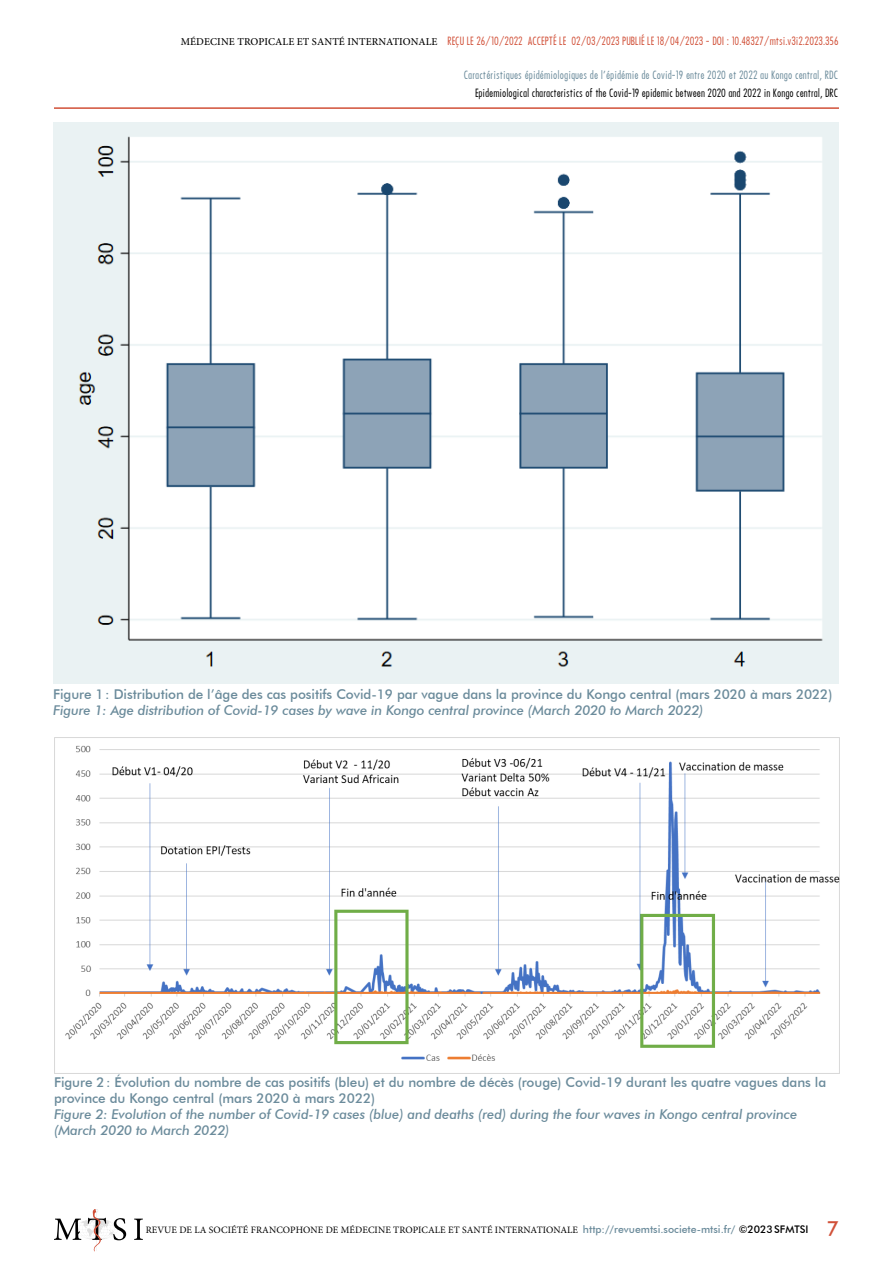
<style>
.page{position:relative;width:893px;height:1263px;background:#fff}
.page>*{position:absolute;margin:0;border:0;box-sizing:border-box;transform-origin:0 0}
.t1{font:500 13.5px/16.2px "Futura BT";letter-spacing:-.005em;color:#6b8b9b}
.t2{font:italic 500 13.5px/16.2px "Futura BT";letter-spacing:-.005em;color:#6b8b9b}
.t3{font:500 10.5px "Futura Cond";color:#d15038}
.t4{font:500 10.5px "Futura Cond";letter-spacing:.01em;color:#6b8b9b}
.t5{font:500 10.5px "Futura Cond";color:#000}
.t6{font:9.75px "Minion Pro";letter-spacing:.01em;color:#000}
.s1{font-family:"Minion Pro";color:#000}
.s2{font-family:"Futura BT";font-weight:500;font-size:10.5px;color:#6b8b9b}
.s3{font-family:"Futura BT";font-weight:500;font-size:10.5px}
.s4{font-family:"Futura BT";font-weight:500;font-size:21px;color:#d15038}
</style>
<div class="page">
<hr style="left:54px;top:107px;width:785px;height:2px;background:#d15038">
<svg style="left:134px;top:1218px;width:9px;height:22px"></svg>
<svg style="left:54px;top:1209px;width:72px;height:43px"></svg>
<img style="left:55px;top:737px;width:785px;height:336px">
<img style="left:54px;top:122px;width:785px;height:561px">
<p class="t3" style="left:181px;top:34px;width:659px"><span class="s1">MÉDECINE TROPICALE ET SANTÉ INTERNATIONALE</span> REÇU LE 26/10/2022 ACCEPTÉ LE 02/03/2023 PUBLIÉ LE 18/04/2023 - DOI : 10.48327/mtsi.v3i2.2023.356</p>
<p class="t4" style="left:464px;top:68px;width:376px">Caractéristiques épidémiologiques de l’épidémie de Covid-19 entre 2020 et 2022 au Kongo central, RDC</p>
<p class="t5" style="left:475px;top:86px;width:365px">Epidemiological characteristics of the Covid-19 epidemic between 2020 and 2022 in Kongo central, DRC</p>
<p class="t1" style="left:53px;top:686px;width:781px">Figure 1: Distribution de l’âge des cas positifs Covid-19 par vague dans la province du Kongo central (mars 2020 à mars 2022)</p>
<p class="t2" style="left:53px;top:702px;width:652px">Figure 1: Age distribution of Covid-19 cases by wave in Kongo central province (March 2020 to March 2022)</p>
<p class="t1" style="left:54px;top:1074px;width:774px">Figure 2: Évolution du nombre de cas positifs (bleu) et du nombre de décès (rouge) Covid-19 durant les quatre vagues dans la province du Kongo central (mars 2020 à mars 2022)</p>
<p class="t2" style="left:54px;top:1106px;width:745px">Figure 2: Evolution of the number of Covid-19 cases (blue) and deaths (red) during the four waves in Kongo central province (March 2020 to March 2022)</p>
<p class="t6" style="left:146px;top:1223px;width:695px">REVUE DE LA SOCIÉTÉ FRANCOPHONE DE MÉDECINE TROPICALE ET SANTÉ INTERNATIONALE <span class="s2">http://revuemtsi.societe-mtsi.fr/</span> <span class="s3">©2023SFMTSI</span> <span class="s4">7</span></p>
</div>
